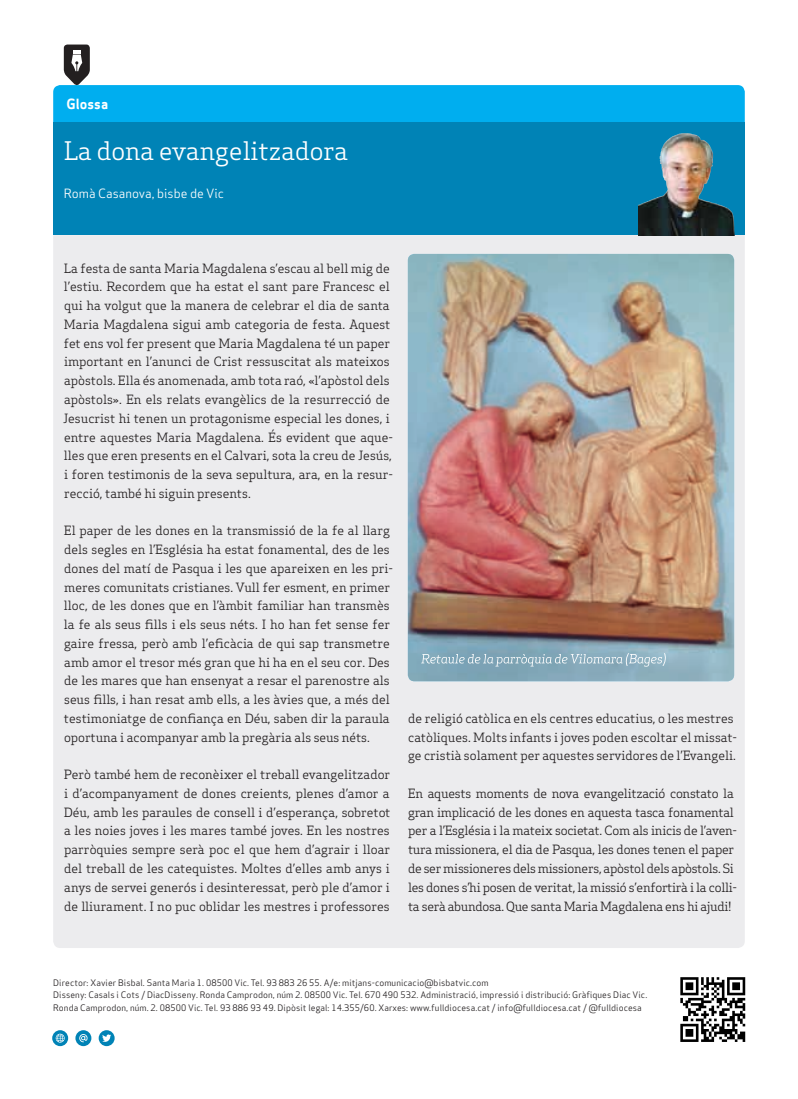
<style>
.page{position:relative;width:798px;height:1099px;background:#fff}
.page>*{position:absolute;margin:0;border:0;box-sizing:border-box;transform-origin:0 0}
.Subtitol_Secció{font:25px "Apex Serif";color:#fff}
.Titular_Secció_Petit{font:13.75px "Apex Sans Bold T";color:#fff}
.Text_General{font:12.5px/18.8px "Apex Serif";color:#231f20}
.Text_General-2{font:12.5px/18.8px "Apex Serif";letter-spacing:-.02em;color:#231f20}
.Titulars{font:12.5px "Apex Sans Book T";color:#fff}
.Titulars-2{font:8.75px/12.5px "Apex Sans Book T";letter-spacing:.01em;color:#231f20}
</style>
<div class="page">
<img style="left:680px;top:977px;width:66px;height:65px">
<svg style="left:52px;top:1030px;width:16px;height:16px"></svg>
<svg style="left:56px;top:1033px;width:9px;height:9px"></svg>
<svg style="left:75px;top:1030px;width:16px;height:16px"></svg>
<svg style="left:79px;top:1033px;width:9px;height:9px"></svg>
<svg style="left:99px;top:1030px;width:16px;height:16px"></svg>
<svg style="left:102px;top:1034px;width:9px;height:8px"></svg>
<div style="left:53px;top:123px;width:691px;height:112px;background:#0083b6"></div>
<svg style="left:53px;top:45px;width:691px;height:78px"></svg>
<div style="left:53px;top:235px;width:691px;height:713px;background:#ececee"></div>
<img style="left:638px;top:133px;width:95px;height:102px">
<img style="left:407px;top:254px;width:326px;height:427px">
<svg style="left:421px;top:653px;width:244px;height:13px;background:#98b7c5"></svg>
<p class="Titular_Secció_Petit" style="left:67px;top:95px;width:43px">Glossa</p>
<p class="Subtitol_Secció" style="left:64px;top:135px;width:285px">La dona evangelitzadora</p>
<p class="Titulars" style="left:64px;top:185px;width:162px">Romà Casanova, bisbe de Vic</p>
<p class="Text_General" style="left:63px;top:258px;width:331px">La festa de santa Maria Magdalena s’escau al bell mig de l’estiu. Recordem que ha estat el sant pare Francesc el qui ha volgut que la manera de celebrar el dia de santa Maria Magdalena sigui amb categoria de festa. Aquest fet ens vol fer present que Maria Magdalena té un paper important en l’anunci de Crist ressuscitat als mateixos apòstols. Ella és anomenada, amb tota raó, «l’apòstol dels apòstols». En els relats evangèlics de la resurrecció de Jesucrist hi tenen un protagonisme especial les dones, i entre aquestes Maria Magdalena. És evident que aque&shy;lles que eren presents en el Calvari, sota la creu de Jesús, i foren testimonis de la seva sepultura, ara, en la resur&shy;recció, també hi siguin presents.</p>
<p class="Text_General" style="left:64px;top:521px;width:330px">El paper de les dones en la transmissió de la fe al llarg dels segles en l’Església ha estat fonamental, des de les dones del matí de Pasqua i les que apareixen en les pri&shy;meres comunitats cristianes. Vull fer esment, en primer lloc, de les dones que en l’àmbit familiar han transmès la fe als seus fills i els seus néts. I ho han fet sense fer gaire fressa, però amb l’eficàcia de qui sap transmetre amb amor el tresor més gran que hi ha en el seu cor. Des de les mares que han ensenyat a resar el parenostre als seus fills, i han resat amb ells, a les àvies que, a més del testimoniatge de confiança en Déu, saben dir la paraula oportuna i acompanyar amb la pregària als seus néts.</p>
<p class="Text_General" style="left:64px;top:765px;width:328px;text-align:justify">Però també hem de reconèixer el treball evangelitzador i d’acompanyament de dones creients, plenes d’amor a Déu, amb les paraules de consell i d’esperança, sobretot a les noies joves i les mares també joves. En les nostres parròquies sempre serà poc el que hem d’agrair i lloar del treball de les catequistes. Moltes d’elles amb anys i anys de servei generós i desinteressat, però ple d’amor i de lliurament. I no puc oblidar les mestres i professores</p>
<p class="Text_General" style="left:408px;top:708px;width:330px">de religió catòlica en els centres educatius, o les mestres catòliques. Molts infants i joves poden escoltar el missat&shy;ge cristià solament per aquestes servidores de l’Evangeli.</p>
<p class="Text_General-2" style="left:408px;top:783px;width:331px">En aquests moments de nova evangelització constato la gran implicació de les dones en aquesta tasca fonamental per a l’Església i la mateix societat. Com als inicis de l’aven&shy;tura missionera, el dia de Pasqua, les dones tenen el paper de ser missioneres dels missioners, apòstol dels apòstols. Si les dones s’hi posen de veritat, la missió s’enfortirà i la colli&shy;ta serà abundosa. Que santa Maria Magdalena ens hi ajudi!</p>
<p class="Titulars-2" style="left:53px;top:976px;width:437px">Director: Xavier Bisbal. Santa Maria 1. 08500 Vic. Tel. 93 883 26 55. A/e: mitjans-comunicacio@bisbatvic.com</p>
<p class="Titulars-2" style="left:53px;top:988px;width:595px">Disseny: Casals i Cots / DiacDisseny. Ronda Camprodon, núm 2. 08500 Vic. Tel. 670 490 532. Administració, impressió i distribució: Gràfiques Diac Vic.<br>Ronda Camprodon, núm. 2. 08500 Vic. Tel. 93 886 93 49. Dipòsit legal: 14.355/60. Xarxes: www.fulldiocesa.cat / info@fulldiocesa.cat / @fulldiocesa</p>
</div>
